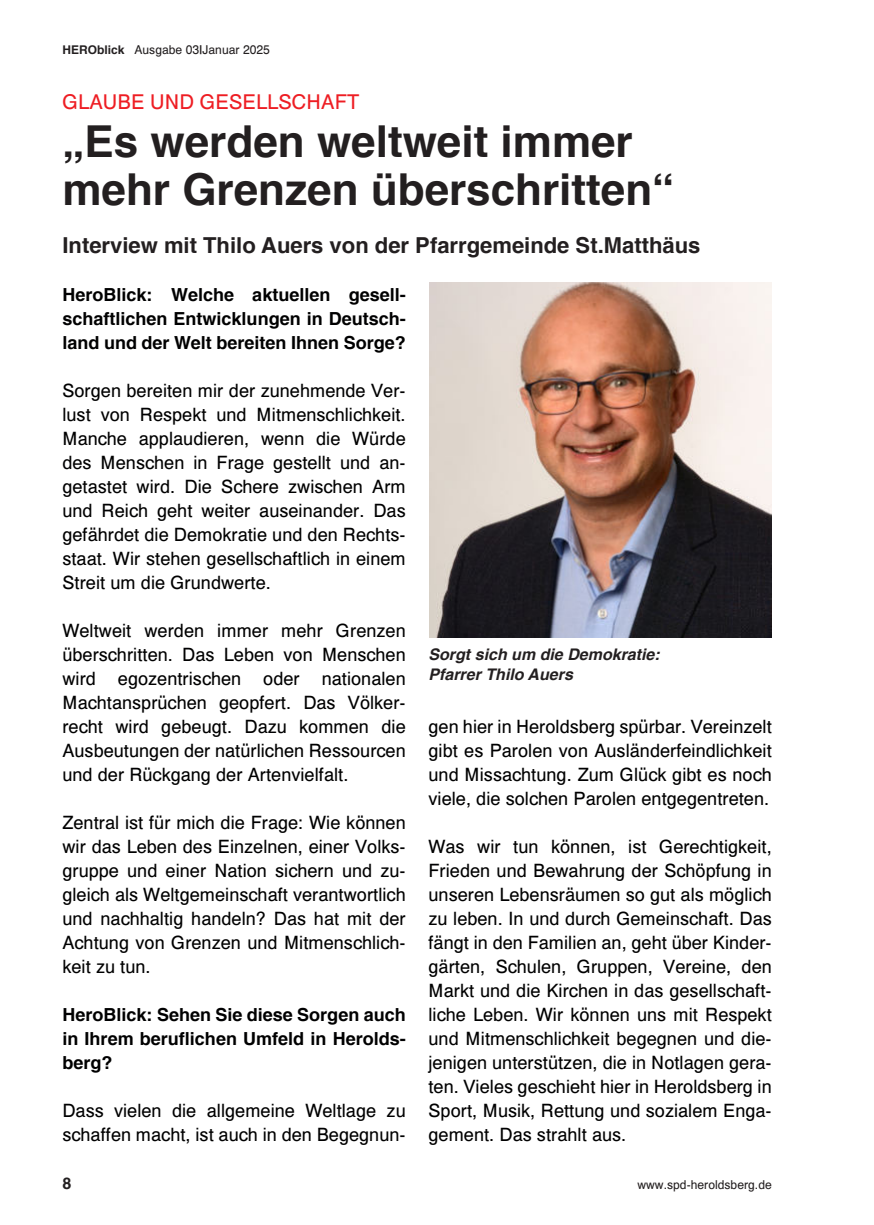
<style>
.page{position:relative;width:874px;height:1225px;background:#fff}
.page>*{position:absolute;margin:0;border:0;box-sizing:border-box;transform-origin:0 0}
.t1{font:44px/48px "Sans BOLD";color:#231f20}
.t2{font:22px "Sans BOLD";color:#231f20}
.t3{font:20px "Sans Normal";color:#ee1d23}
.t4{font:18px/24px "Sans Normal";color:#000001;text-align:justify}
.t5{font:18px/24px "Sans BOLD";color:#000001;text-align:justify}
.t6{font:16px/20px "Sans BOLDITALIC";color:#231f20}
.t7{font:16px "Sans BOLD";color:#231f20}
.t8{font:12px "Sans Normal";color:#231f20}
.s1{font-family:"Sans BOLD"}
</style>
<div class="page">
<img style="left:429px;top:282px;width:342px;height:355px">
<p class="t8" style="left:62px;top:43px;width:209px"><span class="s1">HEROblick</span> Ausgabe 03<span class="s1">|</span>Januar 2025</p>
<p class="t3" style="left:62px;top:90px;width:298px">GLAUBE UND GESELLSCHAFT</p>
<h1 class="t1" style="left:62px;top:122px;width:613px">„Es werden weltweit immer mehr Grenzen überschritten“</h1>
<p class="t2" style="left:62px;top:237px;width:639px">Interview mit Thilo Auers von der Pfarrgemeinde St.Matthäus</p>
<p class="t5" style="left:62px;top:284px;width:344px">HeroBlick: Welche aktuellen gesell&shy;schaftlichen Entwicklungen in Deutsch&shy;land und der Welt bereiten Ihnen Sorge?</p>
<p class="t4" style="left:62px;top:379px;width:345px">Sorgen bereiten mir der zunehmende Ver&shy;lust von Respekt und Mitmenschlichkeit.<br>Manche applaudieren, wenn die Würde des Menschen in Frage gestellt und an&shy;getastet wird. Die Schere zwischen Arm und Reich geht weiter auseinander. Das gefährdet die Demokratie und den Rechts&shy;staat. Wir stehen gesellschaftlich in einem Streit um die Grundwerte.</p>
<p class="t4" style="left:62px;top:619px;width:345px">Weltweit werden immer mehr Grenzen überschritten. Das Leben von Menschen wird egozentrischen oder nationalen Machtansprüchen geopfert. Das Völker&shy;recht wird gebeugt. Dazu kommen die Ausbeutungen der natürlichen Ressourcen und der Rückgang der Artenvielfalt.</p>
<p class="t4" style="left:62px;top:810px;width:345px">Zentral ist für mich die Frage: Wie können wir das Leben des Einzelnen, einer Volks&shy;gruppe und einer Nation sichern und zu&shy;gleich als Weltgemeinschaft verantwortlich und nachhaltig handeln? Das hat mit der Achtung von Grenzen und Mitmenschlich&shy;keit zu tun.</p>
<p class="t5" style="left:62px;top:1004px;width:345px">HeroBlick: Sehen Sie diese Sorgen auch in Ihrem beruflichen Umfeld in Herolds&shy;berg?</p>
<p class="t4" style="left:62px;top:1098px;width:344px">Dass vielen die allgemeine Weltlage zu schaffen macht, ist auch in den Begegnun-</p>
<p class="t6" style="left:428px;top:645px;width:233px">Sorgt sich um die Demokratie:<br>Pfarrer Thilo Auers</p>
<p class="t4" style="left:428px;top:714px;width:345px">gen hier in Heroldsberg spürbar. Vereinzelt gibt es Parolen von Ausländerfeindlichkeit und Missachtung. Zum Glück gibt es noch viele, die solchen Parolen entgegentreten.</p>
<p class="t4" style="left:428px;top:834px;width:345px">Was wir tun können, ist Gerechtigkeit, Frieden und Bewahrung der Schöpfung in unseren Lebensräumen so gut als möglich zu leben. In und durch Gemeinschaft. Das fängt in den Familien an, geht über Kinder&shy;gärten, Schulen, Gruppen, Vereine, den Markt und die Kirchen in das gesellschaft&shy;liche Leben. Wir können uns mit Respekt und Mitmenschlichkeit begegnen und die&shy;jenigen unterstützen, die in Notlagen gera&shy;ten. Vieles geschieht hier in Heroldsberg in Sport, Musik, Rettung und sozialem Enga&shy;gement. Das strahlt aus.</p>
<p class="t7" style="left:62px;top:1177px;width:10px">8</p>
<p class="t8" style="left:637px;top:1178px;width:136px">www.spd-heroldsberg.de</p>
</div>
